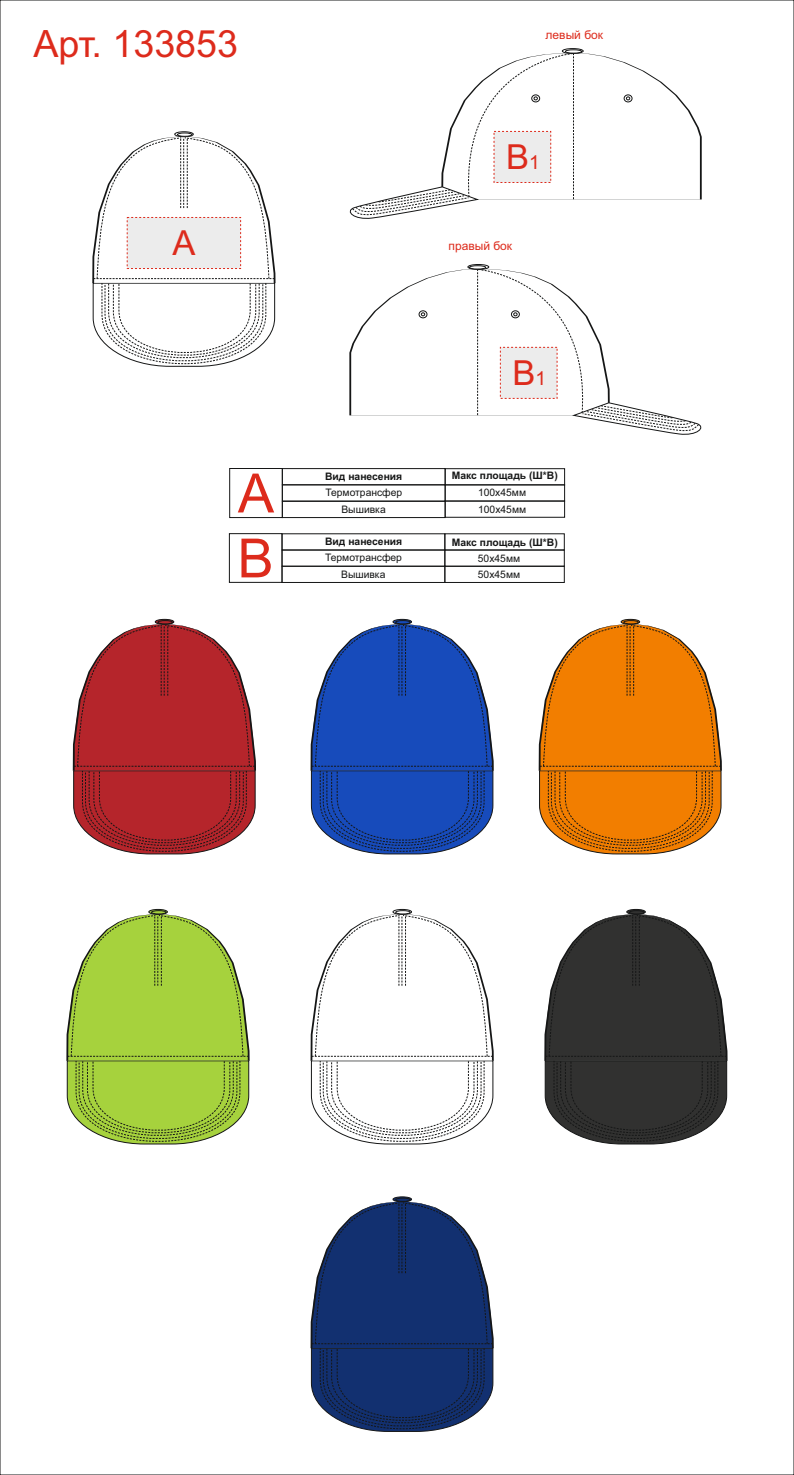
<style>
.page{position:relative;width:794px;height:1475px;background:#fff}
.page>*{position:absolute;margin:0;border:0;box-sizing:border-box;transform-origin:0 0}
.t1{font:54.24px "Arial";color:#dd2b1c}
.t2{font:54.08px "Arial";color:#dd2b1c}
.t3{font:37.6px "Arial";color:#dd2b1c}
.t4{font:34.48px "Arial";color:#dd2b1c}
.t5{font:12px "Arial";color:#dd2b1c}
.t6{font:10.32px/16.9px "Arial";color:#151616;text-align:center}
.t7{font:700 10.32px "Arial";color:#151616}
.s1{font-size:19.2px}
</style>
<div class="page">
<svg style="left:155px;top:619px;width:19px;height:5px"></svg>
<svg style="left:158px;top:620px;width:14px;height:4px"></svg>
<svg style="left:73px;top:624px;width:182px;height:231px;background:#b74348"></svg>
<svg style="left:149px;top:909px;width:18px;height:5px"></svg>
<div style="left:151px;top:910px;width:15px;height:3px;background:#a6d23d;border:1px solid #151616;border-radius:50%"></div>
<svg style="left:67px;top:914px;width:182px;height:231px;background:#abce56"></svg>
<svg style="left:393px;top:619px;width:18px;height:5px"></svg>
<svg style="left:396px;top:620px;width:14px;height:4px"></svg>
<svg style="left:311px;top:624px;width:182px;height:231px;background:#3862bb"></svg>
<svg style="left:393px;top:909px;width:18px;height:5px"></svg>
<div style="left:396px;top:910px;width:14px;height:3px;background:#fff;border:1px solid #151616;border-radius:50%"></div>
<svg style="left:311px;top:914px;width:182px;height:231px"></svg>
<svg style="left:393px;top:1196px;width:18px;height:5px"></svg>
<svg style="left:396px;top:1197px;width:14px;height:4px"></svg>
<svg style="left:311px;top:1201px;width:182px;height:231px;background:#344c7f"></svg>
<svg style="left:621px;top:619px;width:18px;height:5px"></svg>
<svg style="left:624px;top:620px;width:14px;height:4px"></svg>
<svg style="left:539px;top:624px;width:182px;height:231px;background:#e88b25"></svg>
<svg style="left:627px;top:909px;width:18px;height:5px"></svg>
<div style="left:629px;top:910px;width:15px;height:3px;background:#313130;border:1px solid #151616;border-radius:50%"></div>
<svg style="left:545px;top:914px;width:182px;height:231px;background:#4d4d4c"></svg>
<svg style="left:468px;top:264px;width:21px;height:5px"></svg>
<svg style="left:469px;top:265px;width:17px;height:4px"></svg>
<svg style="left:562px;top:49px;width:21px;height:5px"></svg>
<div style="left:565px;top:50px;width:16px;height:3px;background:#fff;border:1px solid #151616;border-radius:50%"></div>
<svg style="left:175px;top:132px;width:18px;height:5px"></svg>
<div style="left:177px;top:133px;width:15px;height:3px;background:#fff;border:1px solid #151616;border-radius:50%"></div>
<svg style="left:93px;top:137px;width:182px;height:230px"></svg>
<svg style="left:350px;top:269px;width:352px;height:166px"></svg>
<svg style="left:349px;top:53px;width:352px;height:166px"></svg>
<div style="left:282px;top:549px;width:163px;height:17px;border:1px solid #151616"></div>
<div style="left:444px;top:549px;width:120px;height:17px;border:1px solid #151616"></div>
<div style="left:282px;top:566px;width:163px;height:16px;border:1px solid #151616"></div>
<div style="left:444px;top:566px;width:120px;height:16px;border:1px solid #151616"></div>
<div style="left:229px;top:533px;width:53px;height:49px;border:1px solid #151616"></div>
<div style="left:282px;top:468px;width:163px;height:17px;border:1px solid #151616"></div>
<div style="left:282px;top:484px;width:163px;height:17px;border:1px solid #151616"></div>
<div style="left:445px;top:468px;width:120px;height:17px;border:1px solid #151616"></div>
<div style="left:229px;top:468px;width:54px;height:50px;border:1px solid #151616"></div>
<div style="left:445px;top:500px;width:120px;height:17px;border:1px solid #151616"></div>
<div style="left:282px;top:501px;width:163px;height:17px;border:1px solid #151616"></div>
<h3 class="t3" style="left:33px;top:30px;width:206px">Арт. 133853</h3>
<h3 class="t4" style="left:172px;top:230px;width:24px">А</h3>
<p class="t5" style="left:545px;top:30px;width:59px">левый бок</p>
<h3 class="t4" style="left:506px;top:144px;width:35px">В<span class="s1">1</span></h3>
<p class="t5" style="left:448px;top:241px;width:65px">правый бок</p>
<h3 class="t4" style="left:512px;top:360px;width:35px">В<span class="s1">1</span></h3>
<h1 class="t1" style="left:238px;top:473px;width:38px">A</h1>
<p class="t7" style="left:325px;top:472px;width:79px">Вид нанесения</p>
<p class="t7" style="left:452px;top:472px;width:108px">Макс площадь (Ш*В)</p>
<p class="t6" style="left:325px;top:484px;width:78px">Термотрансфер</p>
<p class="t6" style="left:478px;top:484px;width:50px">100x45мм</p>
<p class="t6" style="left:341px;top:501px;width:46px">Вышивка</p>
<p class="t6" style="left:478px;top:501px;width:50px">100х45мм</p>
<p class="t7" style="left:325px;top:538px;width:79px">Вид нанесения</p>
<p class="t7" style="left:452px;top:538px;width:108px">Макс площадь (Ш*В)</p>
<h2 class="t2" style="left:237px;top:538px;width:38px">В</h2>
<p class="t6" style="left:325px;top:550px;width:78px">Термотрансфер<br>Вышивка</p>
<p class="t6" style="left:478px;top:550px;width:44px">50х45мм</p>
<p class="t6" style="left:478px;top:567px;width:44px">50х45мм</p>
</div>
